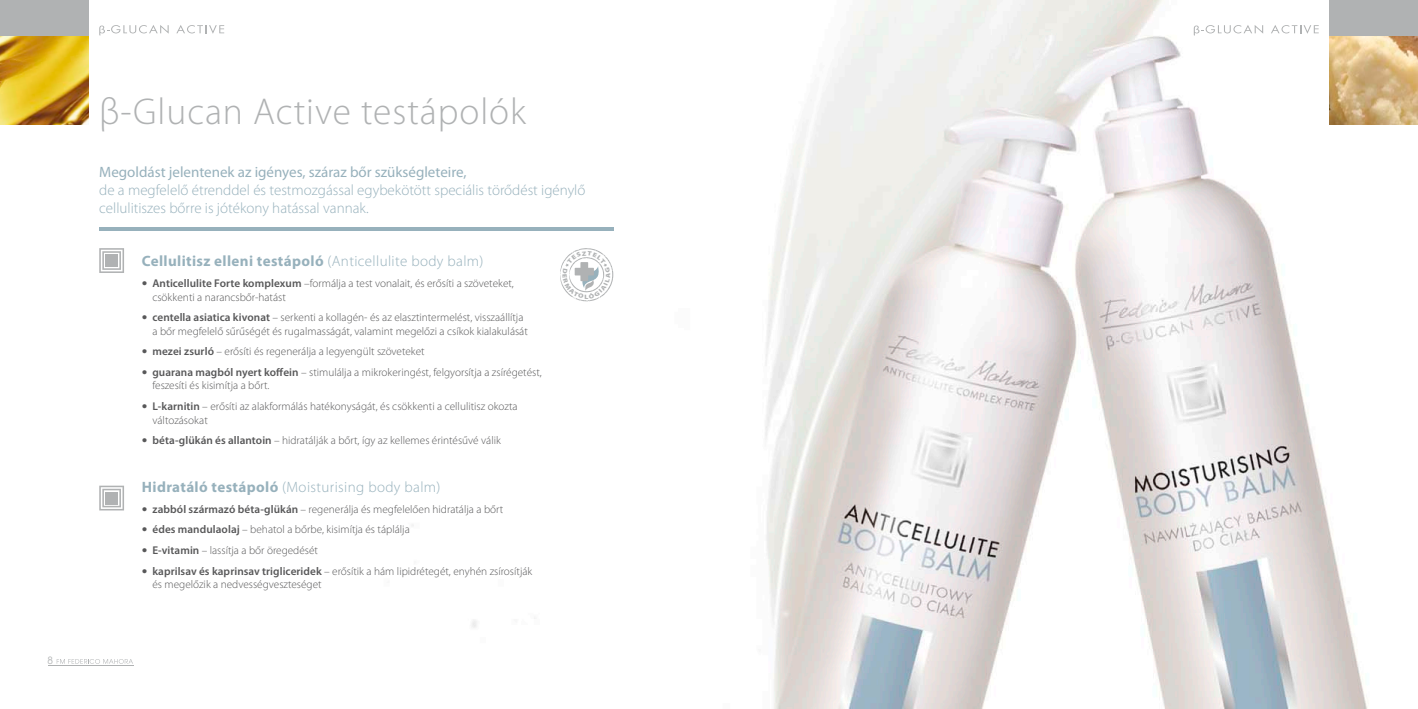
<style>
.page{position:relative;width:1418px;height:709px;background:#fff}
.page>*{position:absolute;margin:0;border:0;box-sizing:border-box;transform-origin:0 0}
.t1{font:300 37.5px "Myriad Pro";letter-spacing:.025em;color:#b0b2b3}
.t2{font:300 15px/18px "Myriad Pro";color:#97b1bc}
.t3{font:15px "Myriad Pro";color:#97b1bc}
.t4{font:700 15px "Myriad Pro";letter-spacing:.025em;color:#97b1bc}
.t5{font:300 15px "Myriad Pro";letter-spacing:.025em;color:#97b1bc}
.t6{font:300 11.25px/13.5px "Myriad Pro";color:#585859}
.t7{font:10px "Avalon";color:#b0b2b3}
.s1{font-weight:300}
.s2{font-family:"Mystical";font-weight:400}
.s3{font-weight:600}
.s4{font-weight:700}
</style>
<div class="page">
<img style="left:0;top:0;width:1417px;height:709px">
<hr style="left:48px;top:665px;width:85px;height:1px;background:#b0b2b3">
<svg style="left:57px;top:659px;width:76px;height:5px"></svg>
<img style="left:0;top:35px;width:89px;height:89px">
<img style="left:1329px;top:35px;width:88px;height:89px">
<div style="left:0;top:0;width:89px;height:35px;background:#b0b2b3"></div>
<div style="left:1329px;top:0;width:88px;height:35px;background:#b0b2b3"></div>
<svg style="left:99px;top:25px;width:70px;height:10px"></svg>
<svg style="left:176px;top:25px;width:48px;height:9px"></svg>
<svg style="left:1193px;top:25px;width:70px;height:10px"></svg>
<svg style="left:1270px;top:25px;width:48px;height:9px"></svg>
<hr style="left:99px;top:227px;width:514px;height:3px;background:#97b1bc">
<svg style="left:99px;top:248px;width:25px;height:25px"></svg>
<svg style="left:99px;top:485px;width:25px;height:25px"></svg>
<svg style="left:560px;top:247px;width:53px;height:54px"></svg>
<p class="t7" style="left:48px;top:654px;width:7px">8</p>
<h1 class="t1" style="left:99px;top:89px;width:428px">β-Glucan Active testápolók</h1>
<h2 class="t3" style="left:99px;top:162px;width:369px">Megoldást jelentenek az igényes, száraz bőr szükségleteire,</h2>
<h2 class="t2" style="left:99px;top:180px;width:487px">de a megfelelő étrenddel és testmozgással egybekötött speciális törődést igénylő cellulitiszes bőrre is jótékony hatással vannak.</h2>
<h2 class="t4" style="left:142px;top:252px;width:343px">Cellulitisz elleni testápoló <span class="s1">(Anticellulite body balm)</span></h2>
<p class="t6" style="left:152px;top:276px;width:363px;text-indent:-11px"><span class="s2">•</span> <span class="s3">Anticellulite Forte komplexum</span> –formálja a test vonalait, és erősíti a szöveteket, csökkenti a narancsbőr-hatást</p>
<p class="t6" style="left:152px;top:310px;width:377px;text-indent:-11px"><span class="s2">•</span> <span class="s3">centella asiatica kivonat</span> – serkenti a kollagén- és az elasztintermelést, visszaállítja a bőr megfelelő sűrűségét és rugalmasságát, valamint megelőzi a csíkok kialakulását</p>
<p class="t6" style="left:142px;top:345px;width:284px"><span class="s2">•</span> <span class="s3">mezei zsurló</span> – erősíti és regenerálja a legyengült szöveteket</p>
<p class="t6" style="left:152px;top:365px;width:391px;text-indent:-11px"><span class="s2">•</span> <span class="s3">guarana magból nyert koffein</span> – stimulálja a mikrokeringést, felgyorsítja a zsírégetést, feszesíti és kisimítja a bőrt.</p>
<p class="t6" style="left:152px;top:399px;width:367px;text-indent:-11px"><span class="s2">•</span> <span class="s3">L-karnitin</span> – erősíti az alakformálás hatékonyságát, és csökkenti a cellulitisz okozta változásokat</p>
<p class="t6" style="left:142px;top:433px;width:360px"><span class="s2">•</span> <span class="s3">béta-glükán és allantoin</span> – hidratálják a bőrt, így az kellemes érintésűvé válik</p>
<h2 class="t5" style="left:142px;top:478px;width:300px"><span class="s4">Hidratáló testápoló</span> (Moisturising body balm)</h2>
<p class="t6" style="left:142px;top:502px;width:363px"><span class="s2">•</span> <span class="s3">zabból származó béta-glükán</span> – regenerálja és megfelelően hidratálja a bőrt</p>
<p class="t6" style="left:142px;top:522px;width:269px"><span class="s2">•</span> <span class="s3">édes mandulaolaj</span> – behatol a bőrbe, kisimítja és táplálja</p>
<p class="t6" style="left:142px;top:543px;width:178px"><span class="s2">•</span> <span class="s3">E-vitamin</span> – lassítja a bőr öregedését</p>
<p class="t6" style="left:152px;top:564px;width:381px;text-indent:-11px"><span class="s2">•</span> <span class="s3">kaprilsav és kaprinsav trigliceridek</span> – erősítik a hám lipidrétegét, enyhén zsírosítják és megelőzik a nedvességveszteséget</p>
</div>
